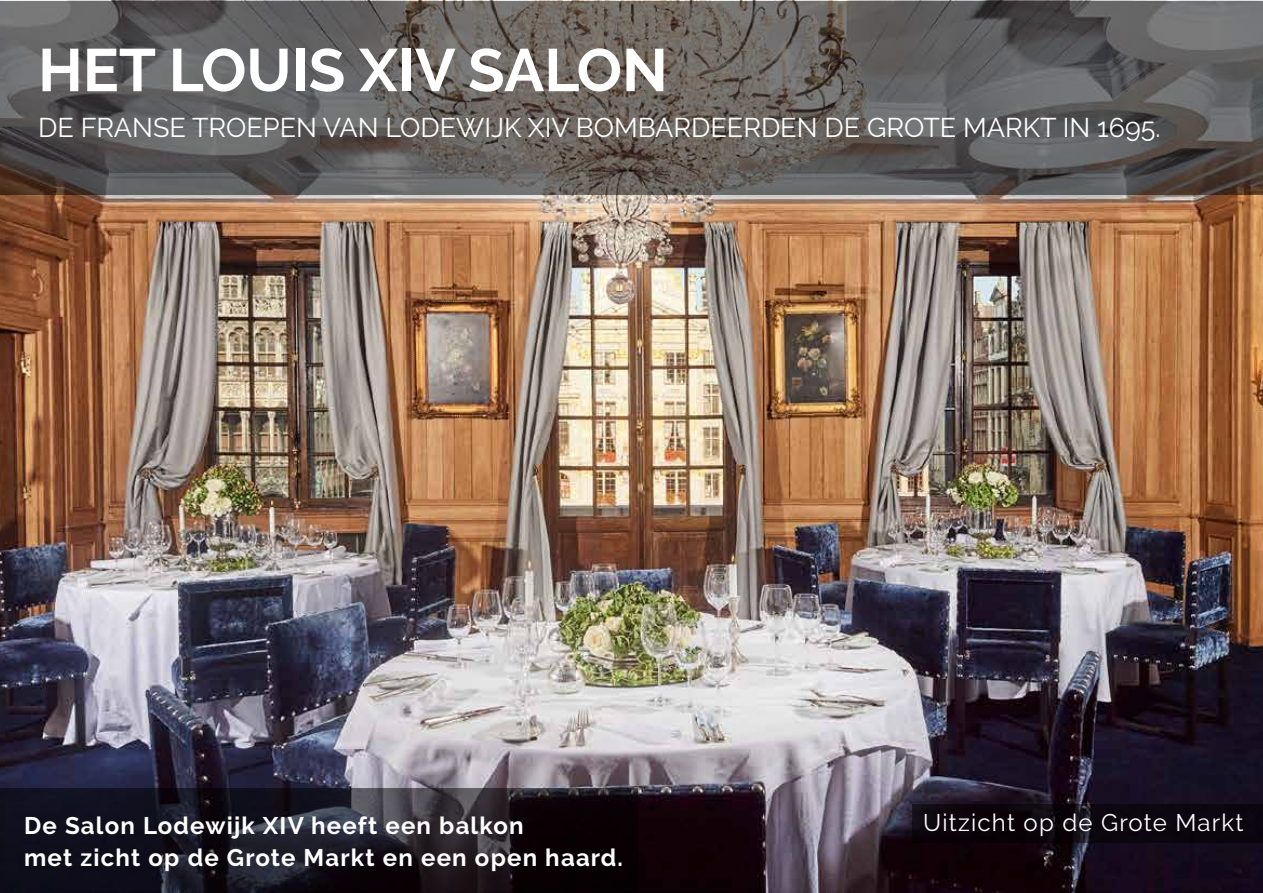
<style>
.page{position:relative;width:1263px;height:893px;background:#fff}
.page>*{position:absolute;margin:0;border:0;box-sizing:border-box;transform-origin:0 0}
.t1{font:700 60px "Raleway";color:#fff}
.t2{font:27px "Raleway";color:#fff}
.t3{font:700 24px/31.5px "Raleway";letter-spacing:.05em;color:#fff}
.t4{font:24px "Raleway";letter-spacing:.05em;color:#fff}
</style>
<div class="page">
<img style="left:0;top:0;width:1263px;height:893px">
<svg style="left:0;top:788px;width:638px;height:105px;background:#19151f"></svg>
<svg style="left:0;top:2px;width:1263px;height:193px;background:#615e5c"></svg>
<div style="left:912px;top:804px;width:351px;height:39px;background:#0b060f"></div>
<h1 class="t1" style="left:38px;top:36px;width:631px">HET LOUIS XIV SALON</h1>
<p class="t2" style="left:38px;top:112px;width:1124px">DE FRANSE TROEPEN VAN LODEWIJK XIV BOMBARDEERDEN DE GROTE MARKT IN 1695.</p>
<p class="t3" style="left:24px;top:810px;width:600px">De Salon Lodewijk XIV heeft een balkon<br>met zicht op de Grote Markt en een open haard.</p>
<p class="t4" style="left:923px;top:808px;width:322px">Uitzicht op de Grote Markt</p>
</div>
